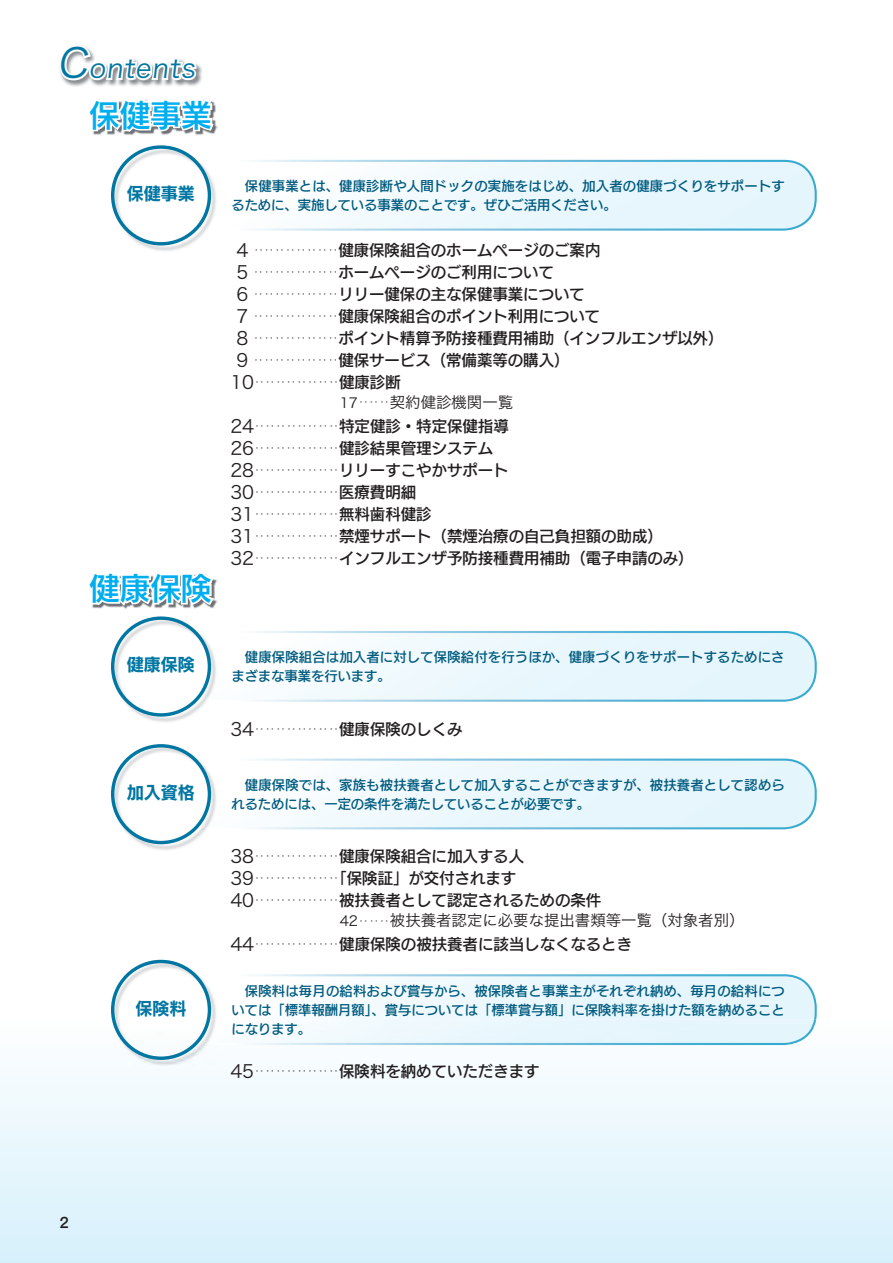
<style>
.page{position:relative;width:893px;height:1263px;background:#fff}
.page>*{position:absolute;margin:0;border:0;box-sizing:border-box;transform-origin:0 0}
.t1{font:30.6px "New Rodin Pro DB";color:#00aeef}
.t2{font:26.55px "Hira Kaku Pro W3";color:#0076a3}
.t3{font:16.95px "New Rodin Pro B";color:#0076a3}
.t4{font:15.45px/22px "New Rodin Pro DB";color:#231f20}
.t5{font:15.45px "Hira Kaku Pro W3";color:#231f20}
.t6{font:14.4px "New Cezanne Pro DB";color:#231f20;scale:.9 1}
.t7{font:13.35px/19.2px "New Rodin Pro DB";letter-spacing:.015em;color:#005b7f}
.t8{font:10.65px/22px "Hira Kaku Pro W3";color:#231f20}
.s1{font-size:40.2px}
.s2{font-family:"Hira Kaku Pro W3";font-size:18px}
.s3{font-family:"Hira Kaku Pro W3";font-size:10.65px}
.s4{font-size:18px}
.s5{font-family:"New Rodin Pro DB";font-size:15.45px}
.s6{font-size:13.8px}
.s7{font-size:10.65px}
</style>
<div class="page">
<svg style="left:0;top:1019px;width:893px;height:244px"></svg>
<svg style="left:254px;top:160px;width:563px;height:71px"></svg>
<img style="left:113px;top:148px;width:92px;height:103px">
<img style="left:184px;top:160px;width:32px;height:71px">
<div style="left:111px;top:145px;width:100px;height:100px;border:3px solid #0076a3;border-radius:50%"></div>
<img style="left:69px;top:65px;width:133px;height:22px">
<svg style="left:59px;top:47px;width:140px;height:38px"></svg>
<svg style="left:93px;top:99px;width:123px;height:36px"></svg>
<svg style="left:254px;top:631px;width:563px;height:71px"></svg>
<img style="left:113px;top:619px;width:92px;height:103px">
<img style="left:184px;top:631px;width:32px;height:71px">
<div style="left:111px;top:616px;width:100px;height:101px;border:3px solid #0076a3;border-radius:50%"></div>
<svg style="left:89px;top:573px;width:128px;height:44px"></svg>
<svg style="left:254px;top:758px;width:563px;height:71px"></svg>
<img style="left:113px;top:746px;width:93px;height:104px">
<img style="left:184px;top:758px;width:32px;height:71px">
<div style="left:111px;top:744px;width:100px;height:100px;border:3px solid #0076a3;border-radius:50%"></div>
<svg style="left:254px;top:974px;width:563px;height:45px"></svg>
<img style="left:218px;top:1019px;width:598px;height:26px">
<img style="left:113px;top:962px;width:105px;height:104px">
<img style="left:184px;top:974px;width:34px;height:71px">
<div style="left:111px;top:960px;width:100px;height:100px;border:3px solid #0076a3;border-radius:50%"></div>
<h2 class="t2" style="left:58px;top:45px;width:144px"><span class="s1">C</span>ontents</h2>
<h1 class="t1" style="left:89px;top:89px;width:124px">保健事業</h1>
<p class="t3" style="left:127px;top:179px;width:70px">保健事業</p>
<h1 class="t1" style="left:89px;top:562px;width:124px">健康保険</h1>
<p class="t3" style="left:127px;top:650px;width:70px">健康保険</p>
<p class="t3" style="left:127px;top:778px;width:70px">加入資格</p>
<p class="t3" style="left:135px;top:994px;width:53px">保険料</p>
<p class="t7" style="left:231px;top:175px;width:555px">　保健事業とは、健康診断や人間ドックの実施をはじめ、加入者の健康づくりをサポートするために、実施している事業のことです。ぜひご活用ください。</p>
<p class="t4" style="left:236px;top:237px;width:489px"><span class="s2">4</span> <span class="s3">：：：：：：：：</span>健康保険組合のホームページのご案内<br><span class="s2">5</span> <span class="s3">：：：：：：：：</span>ホームページのご利用について<br><span class="s2">6</span> <span class="s3">：：：：：：：：</span>リリー健保の主な保健事業について<br><span class="s2">7</span> <span class="s3">：：：：：：：：</span>健康保険組合のポイント利用について<br><span class="s2">8</span> <span class="s3">：：：：：：：：</span>ポイント精算予防接種費用補助（インフルエンザ以外）<br><span class="s2">9</span> <span class="s3">：：：：：：：：</span>健保サービス（常備薬等の購入）</p>
<p class="t8" style="left:230px;top:370px;width:172px"><span class="s4">10</span>：：：：：：：：<span class="s5">健康診断</span></p>
<p class="t5" style="left:340px;top:389px;width:175px"><span class="s6">17</span><span class="s7">：：：</span>契約健診機関一覧</p>
<p class="t4" style="left:230px;top:413px;width:280px"><span class="s2">24</span><span class="s3">：：：：：：：：</span>特定健診・特定保健指導<br><span class="s2">26</span><span class="s3">：：：：：：：：</span>健診結果管理システム<br><span class="s2">28</span><span class="s3">：：：：：：：：</span>リリーすこやかサポート</p>
<p class="t8" style="left:230px;top:480px;width:203px"><span class="s4">30</span>：：：：：：：：<span class="s5">医療費明細<br></span><span class="s4">31</span>：：：：：：：：<span class="s5">無料歯科健診</span></p>
<p class="t4" style="left:230px;top:523px;width:465px"><span class="s2">31</span><span class="s3">：：：：：：：：</span>禁煙サポート（禁煙治療の自己負担額の助成）<br><span class="s2">32</span><span class="s3">：：：：：：：：</span>インフルエンザ予防接種費用補助（電子申請のみ）</p>
<p class="t7" style="left:231px;top:646px;width:555px">　健康保険組合は加入者に対して保険給付を行うほか、健康づくりをサポートするためにさまざまな事業を行います。</p>
<p class="t8" style="left:230px;top:717px;width:234px"><span class="s4">34</span>：：：：：：：：<span class="s5">健康保険のしくみ</span></p>
<p class="t7" style="left:231px;top:774px;width:555px">　健康保険では、家族も被扶養者として加入することができますが、被扶養者として認められるためには、一定の条件を満たしていることが必要です。</p>
<p class="t4" style="left:230px;top:843px;width:372px"><span class="s2">38</span><span class="s3">：：：：：：：：</span>健康保険組合に加入する人<br><span class="s2">39</span><span class="s3">：：：：：：：：</span>「保険証」が交付されます<br><span class="s2">40</span><span class="s3">：：：：：：：：</span>被扶養者として認定されるための条件</p>
<p class="t5" style="left:340px;top:907px;width:406px"><span class="s6">42</span><span class="s7">：：：</span>被扶養者認定に必要な提出書類等一覧（対象者別）</p>
<p class="t4" style="left:230px;top:931px;width:403px"><span class="s2">44</span><span class="s3">：：：：：：：：</span>健康保険の被扶養者に該当しなくなるとき</p>
<p class="t7" style="left:231px;top:980px;width:555px;text-align:justify">　保険料は毎月の給料および賞与から、被保険者と事業主がそれぞれ納め、毎月の給料については「標準報酬月額」、賞与については「標準賞与額」に保険料率を掛けた額を納めることになります。</p>
<p class="t4" style="left:230px;top:1058px;width:311px"><span class="s2">45</span><span class="s3">：：：：：：：：</span>保険料を納めていただきます</p>
<p class="t6" style="left:60px;top:1210px;width:12px">2</p>
</div>
